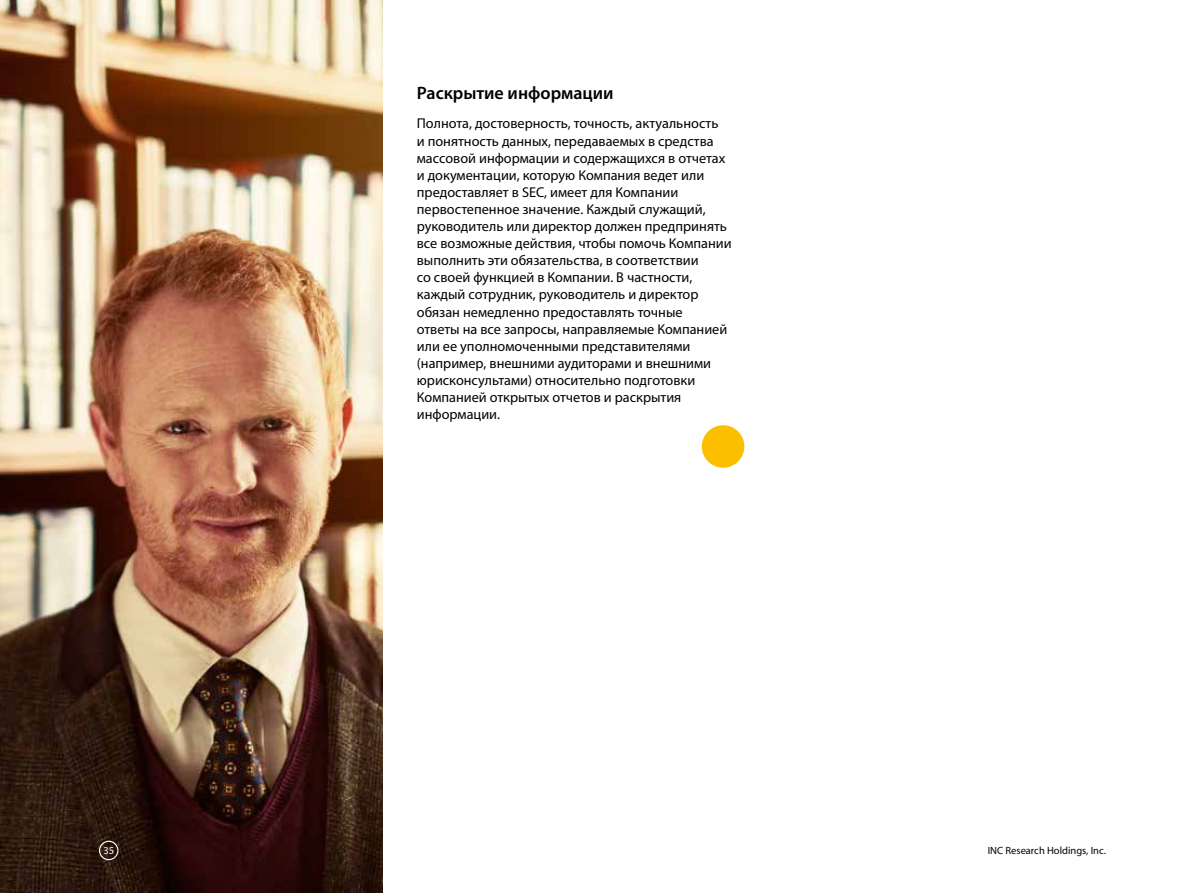
<style>
.page{position:relative;width:1191px;height:893px;background:#fff}
.page>*{position:absolute;margin:0;border:0;box-sizing:border-box;transform-origin:0 0}
.t1{font:600 18px "Myriad Pro";color:#000}
.t2{font:14.25px/17.1px "Myriad Pro";color:#000}
.t3{font:10.5px "Myriad Pro";color:#000}
.t4{font:10.5px "Myriad Pro";color:#fff}
</style>
<div class="page">
<img style="left:0;top:0;width:383px;height:893px">
<div style="left:99px;top:841px;width:19px;height:19px;border:1px solid #fff;border-radius:50%"></div>
<div style="left:702px;top:425px;width:42px;height:43px;background:#fcbf00;border-radius:50%"></div>
<p class="t1" style="left:417px;top:81px;width:198px">Раскрытие информации</p>
<p class="t2" style="left:417px;top:115px;width:316px">Полнота, достоверность, точность, актуальность<br>и понятность данных, передаваемых в средства массовой информации и содержащихся в отчетах и документации, которую Компания ведет или предоставляет в SEC, имеет для Компании первостепенное значение. Каждый служащий, руководитель или директор должен предпринять все возможные действия, чтобы помочь Компании выполнить эти обязательства, в соответствии<br>со своей функцией в Компании. В частности, каждый сотрудник, руководитель и директор обязан немедленно предоставлять точные<br>ответы на все запросы, направляемые Компанией или ее уполномоченными представителями (например, внешними аудиторами и внешними юрисконсультами) относительно подготовки Компанией открытых отчетов и раскрытия информации.</p>
<p class="t4" style="left:103px;top:844px;width:12px">35</p>
<p class="t3" style="left:987px;top:844px;width:120px">INC Research Holdings, Inc.</p>
</div>
